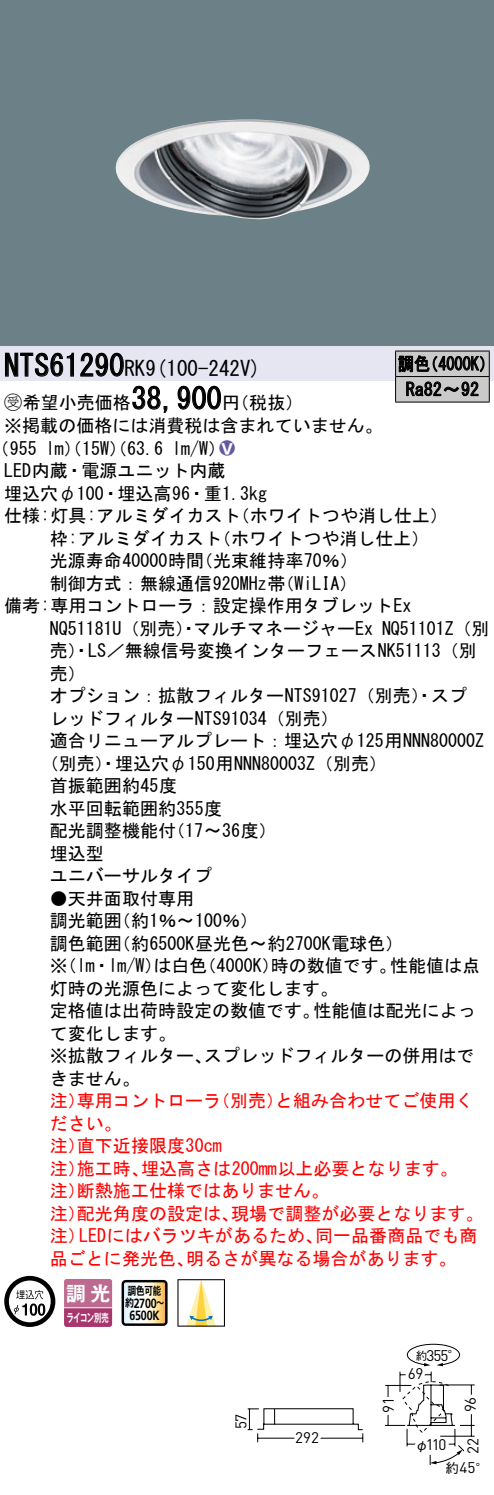
<style>
.page{position:relative;width:494px;height:1495px;background:#fff}
.page>*{position:absolute;margin:0;border:0;box-sizing:border-box;transform-origin:0 0}
.t1{font:30px "MS Gothic";color:#000}
.t2{font:21px "MS Gothic";color:#000}
.t3{font:19.8px "Gothic MB101 Pro De Bold 90 pv RKSJ H";color:#fff}
.t4{font:18px/22.5px "MS Gothic";color:#000}
.t5{font:18px/22.5px "MS Gothic";color:#f00}
.t6{font:18px/25.5px "MS Gothic";color:#000;scale:.9 1}
.t7{font:18px "Ford Classification 1";color:#635aa0}
.t8{font:15.3px "DINOT";letter-spacing:-.04em;color:#000}
.t9{font:700 13.5px "Frutiger LT Std";letter-spacing:-.015em;color:#000;scale:.8 1}
.t10{font:13.5px "Gothic BBB Pro Medium 90 pv RKSJ H";color:#000}
.t11{font:11.4px "Gothic MB101 Pro De Bold 90 pv RKSJ H";letter-spacing:-.05em;color:#fff;scale:.65 1}
.t12{font:11.4px "Gothic BBB Pro Medium 90 pv RKSJ H";color:#000}
.t13{font:11.1px "Gothic MB101 Pro De Bold 90 pv RKSJ H";color:#000;scale:.75 1}
.t14{font:11.1px "Gothic MB101 Pro De Bold 90 pv RKSJ H";color:#000;scale:.8 1}
.s1{font-family:"Ford Classification 1"}
.s2{color:#fff}
.s3{font-family:"Gothic BBB Pro Medium 90 pv RKSJ H";font-size:13.5px}
</style>
<div class="page">
<div style="left:0;top:0;width:493px;height:346px;background:#6c8087"></div>
<img style="left:115px;top:119px;width:255px;height:100px">
<div style="left:0;top:346px;width:493px;height:34px;background:#e6e5f2"></div>
<svg style="left:5px;top:352px;width:69px;height:25px"></svg>
<svg style="left:80px;top:352px;width:44px;height:25px"></svg>
<svg style="left:132px;top:385px;width:36px;height:28px"></svg>
<svg style="left:177px;top:385px;width:44px;height:25px"></svg>
<svg style="left:4px;top:1275px;width:51px;height:51px"></svg>
<svg style="left:38px;top:1303px;width:7px;height:12px"></svg>
<svg style="left:64px;top:1279px;width:48px;height:47px;background:#b45782"></svg>
<hr style="left:64px;top:1307px;width:48px;height:1px;background:#fff">
<svg style="left:121px;top:1279px;width:46px;height:46px"></svg>
<svg style="left:177px;top:1279px;width:48px;height:47px"></svg>
<hr style="left:395px;top:350px;width:94px;height:1px;background:#000">
<svg style="left:394px;top:351px;width:95px;height:51px;background:#939393"></svg>
<svg style="left:384px;top:1343px;width:91px;height:122px"></svg>
<svg style="left:247px;top:1408px;width:116px;height:35px"></svg>
<h1 class="t1" style="left:4px;top:350px;width:122px">NTS61290</h1>
<p class="t6" style="left:405px;top:351px;width:83px;text-indent:-8px">調色<br>Ra82〜92</p>
<p class="t6" style="left:421px;top:351px;width:82px">（4000 (K</p>
<p class="t2" style="left:124px;top:358px;width:138px">RK (9 100-242 (V</p>
<h1 class="t1" style="left:131px;top:383px;width:91px">38,900</h1>
<p class="t4" style="left:4px;top:391px;width:379px"><span class="s1">B</span>希望小売価格<br>※掲載の価格には消費税は含まれていません。</p>
<p class="t7" style="left:219px;top:438px;width:17px">2<span class="s2">8</span></p>
<p class="t4" style="left:222px;top:391px;width:82px">（円税抜(</p>
<p class="t4" style="left:172px;top:437px;width:55px">l m (W/</p>
<p class="t4" style="left:-8px;top:437px;width:47px">（955</p>
<p class="t4" style="left:4px;top:459px;width:223px">LED内蔵・電源ユニット内蔵</p>
<p class="t4" style="left:4px;top:482px;width:264px">埋込穴φ100・埋込高96・重1.3kg</p>
<p class="t4" style="left:231px;top:504px;width:218px">（ホワイトつや消し仕上(</p>
<p class="t4" style="left:46px;top:437px;width:119px">lm）（15 ）（W 63.6</p>
<p class="t4" style="left:213px;top:504px;width:217px;text-indent:-209px">仕様:灯具:アルミダイカスト<br>（ホワイトつや消し仕上(</p>
<p class="t4" style="left:195px;top:527px;width:164px;text-indent:-145px">枠:アルミダイカスト<br>（光束維持率70％(</p>
<p class="t4" style="left:50px;top:549px;width:156px">光源寿命40000時間</p>
<p class="t4" style="left:50px;top:572px;width:237px">制御方式：無線通信920MHz帯</p>
<p class="t4" style="left:4px;top:594px;width:408px">備考:専用コントローラ：設定操作用タブレットEx</p>
<p class="t4" style="left:381px;top:617px;width:109px">NQ51101 （Z 別</p>
<p class="t4" style="left:276px;top:572px;width:82px">（WiLIA(</p>
<p class="t4" style="left:193px;top:617px;width:181px">マルチマネージャーEx</p>
<p class="t4" style="left:50px;top:617px;width:149px">NQ51181 （U 別売）・</p>
<p class="t4" style="left:50px;top:639px;width:428px">売）・LS／無線信号変換インターフェースNK51113（別</p>
<p class="t4" style="left:50px;top:662px;width:37px">売(</p>
<p class="t4" style="left:50px;top:684px;width:418px">オプション：拡散フィルターNTS91027（別売）・スプ</p>
<p class="t4" style="left:50px;top:707px;width:290px">レッドフィルターNTS91034（別売(</p>
<p class="t4" style="left:50px;top:729px;width:435px">適合リニューアルプレート：埋込穴φ125用NNN80000Z</p>
<p class="t4" style="left:41px;top:752px;width:347px">（別売）・埋込穴φ150用NNN80003 （Z 別売(</p>
<p class="t4" style="left:50px;top:774px;width:129px">首振範囲約45度</p>
<p class="t4" style="left:50px;top:797px;width:174px">水平回転範囲約355度</p>
<p class="t4" style="left:167px;top:819px;width:111px">（17〜36度(</p>
<p class="t4" style="left:50px;top:819px;width:163px">配光調整機能付<br>埋込型<br>ユニバーサルタイプ</p>
<p class="t4" style="left:113px;top:887px;width:147px;text-indent:-63px">●天井面取付専用<br>（約1％〜100％(</p>
<p class="t4" style="left:113px;top:909px;width:292px;text-indent:-63px">調光範囲<br>（約6500K昼光色〜約2700K電球色(</p>
<p class="t4" style="left:50px;top:932px;width:73px">調色範囲</p>
<p class="t4" style="left:50px;top:954px;width:114px">※ （ l m ・ l m ）W/</p>
<p class="t4" style="left:50px;top:977px;width:289px">灯時の光源色によって変化します。</p>
<p class="t4" style="left:313px;top:999px;width:163px">性能値は配光によっ</p>
<p class="t4" style="left:270px;top:954px;width:127px">時の数値です。</p>
<p class="t4" style="left:390px;top:954px;width:91px">性能値は点</p>
<p class="t4" style="left:153px;top:954px;width:55px">は白色</p>
<p class="t4" style="left:198px;top:954px;width:82px">（4000 ）K</p>
<p class="t4" style="left:50px;top:999px;width:271px">定格値は出荷時設定の数値です。</p>
<p class="t4" style="left:50px;top:1022px;width:127px">て変化します。</p>
<p class="t4" style="left:204px;top:1044px;width:272px">スプレッドフィルターの併用はで</p>
<p class="t4" style="left:50px;top:1044px;width:163px">※拡散フィルター、きません。</p>
<p class="t5" style="left:275px;top:1089px;width:199px">と組み合わせてご使用く</p>
<p class="t5" style="left:212px;top:1089px;width:73px">（別売）</p>
<p class="t5" style="left:77px;top:1089px;width:145px">専用コントローラ</p>
<p class="t5" style="left:50px;top:1089px;width:37px">注）</p>
<p class="t5" style="left:50px;top:1112px;width:73px">ださい。</p>
<p class="t5" style="left:77px;top:1134px;width:146px">直下近接限度30cm</p>
<p class="t5" style="left:50px;top:1134px;width:37px">注）</p>
<p class="t5" style="left:141px;top:1157px;width:318px">埋込高さは200mm以上必要となります。</p>
<p class="t5" style="left:77px;top:1157px;width:73px">施工時、</p>
<p class="t5" style="left:77px;top:1157px;width:253px;text-indent:-27px">注）<br>断熱施工仕様ではありません。</p>
<p class="t5" style="left:50px;top:1179px;width:37px">注）</p>
<p class="t5" style="left:231px;top:1202px;width:254px">現場で調整が必要となります。</p>
<p class="t5" style="left:77px;top:1202px;width:163px">配光角度の設定は、</p>
<p class="t5" style="left:50px;top:1202px;width:37px">注）</p>
<p class="t5" style="left:79px;top:1224px;width:245px">LEDにはバラツキがあるため、</p>
<p class="t5" style="left:315px;top:1224px;width:163px">同一品番商品でも商</p>
<p class="t5" style="left:50px;top:1224px;width:37px">注）</p>
<p class="t5" style="left:50px;top:1247px;width:145px">品ごとに発光色、</p>
<p class="t5" style="left:186px;top:1247px;width:272px">明るさが異なる場合があります。</p>
<p class="t3" style="left:66px;top:1276px;width:46px">調光</p>
<p class="t11" style="left:67px;top:1307px;width:66px">ライコン別売</p>
<p class="t13" style="left:128px;top:1281px;width:46px">調色可能</p>
<p class="t14" style="left:125px;top:1293px;width:13px">約</p>
<p class="t9" style="left:129px;top:1307px;width:39px">6500K</p>
<p class="t9" style="left:134px;top:1295px;width:30px">2700</p>
<p class="t14" style="left:156px;top:1293px;width:13px">~</p>
<p class="t8" style="left:230px;top:1428px;width:16px;rotate:-90deg">57</p>
<p class="t8" style="left:295px;top:1426px;width:25px">292</p>
<p class="t8" style="left:377px;top:1412px;width:17px;rotate:-90deg">91</p>
<p class="t8" style="left:426px;top:1344px;width:36px">355<span class="s3">°</span></p>
<p class="t12" style="left:415px;top:1346px;width:13px">約</p>
<p class="t8" style="left:407px;top:1362px;width:17px">69</p>
<p class="t8" style="left:425px;top:1434px;width:22px">110</p>
<p class="t10" style="left:414px;top:1434px;width:15px">φ</p>
<p class="t8" style="left:459px;top:1412px;width:17px;rotate:-90deg">96</p>
<p class="t8" style="left:462px;top:1453px;width:17px;rotate:-90deg">22</p>
<p class="t10" style="left:445px;top:1456px;width:15px">約</p>
<p class="t8" style="left:459px;top:1457px;width:31px">45<span class="s3">°</span></p>
</div>
